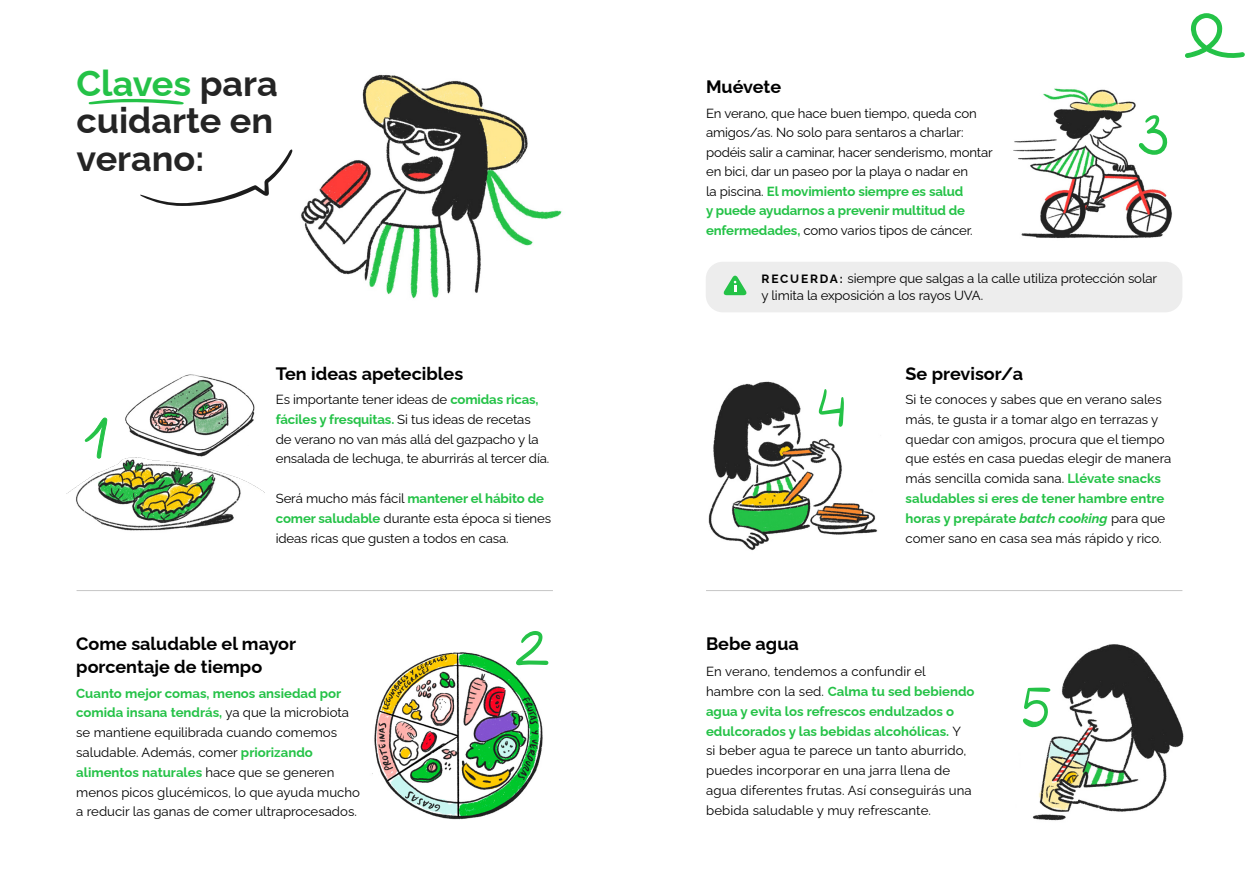
<style>
.page{position:relative;width:1259px;height:893px;background:#fff}
.page>*{position:absolute;margin:0;border:0;box-sizing:border-box;transform-origin:0 0}
.t1{font:700 36px/37.5px "Raleway";color:#242424}
.t2{font:700 18px/23.1px "Raleway";color:#000}
.t3{font:13.2px/19.8px "Raleway";color:#000}
.s1{color:#24c247}
.s2{font-weight:700;color:#24c247}
.s3{font-weight:700;font-size:12px}
.s4{font-weight:700;font-style:italic;color:#24c247}
</style>
<div class="page">
<img style="left:125px;top:374px;width:130px;height:72px">
<img style="left:66px;top:446px;width:199px;height:85px">
<img style="left:1029px;top:644px;width:155px;height:177px">
<img style="left:708px;top:381px;width:170px;height:170px">
<img style="left:372px;top:652px;width:177px;height:168px">
<img style="left:301px;top:74px;width:261px;height:225px">
<svg style="left:89px;top:98px;width:95px;height:7px"></svg>
<hr style="left:706px;top:590px;width:476px;height:1px;background:#c6c6c6">
<hr style="left:77px;top:590px;width:476px;height:1px;background:#c6c6c6">
<img style="left:1013px;top:88px;width:159px;height:151px">
<svg style="left:1138px;top:115px;width:30px;height:40px"></svg>
<div style="left:706px;top:262px;width:476px;height:50px;background:#ededed;border-radius:17px"></div>
<svg style="left:723px;top:275px;width:24px;height:20px"></svg>
<svg style="left:515px;top:631px;width:33px;height:34px"></svg>
<svg style="left:819px;top:389px;width:25px;height:38px"></svg>
<svg style="left:140px;top:149px;width:153px;height:57px"></svg>
<svg style="left:1023px;top:688px;width:27px;height:40px"></svg>
<svg style="left:84px;top:417px;width:23px;height:42px"></svg>
<svg style="left:1185px;top:13px;width:60px;height:45px"></svg>
<h1 class="t1" style="left:77px;top:60px;width:203px"><span class="s1">Claves</span> para cuidarte en verano:</h1>
<h2 class="t2" style="left:276px;top:360px;width:189px">Ten ideas apetecibles</h2>
<p class="t3" style="left:276px;top:388px;width:275px">Es importante tener ideas de <span class="s2">comidas ricas, fáciles y fresquitas.</span> Si tus ideas de recetas de verano no van más allá del gazpacho y la ensalada de lechuga, te aburrirás al tercer día.</p>
<p class="t3" style="left:276px;top:487px;width:277px">Será mucho más fácil <span class="s2">mantener el hábito de comer saludable</span> durante esta época si tienes ideas ricas que gusten a todos en casa.</p>
<h2 class="t2" style="left:76px;top:630px;width:221px">Come saludable el mayor porcentaje de tiempo</h2>
<p class="t3" style="left:76px;top:682px;width:285px"><span class="s2">Cuanto mejor comas, menos ansiedad por comida insana tendrás,</span> ya que la microbiota se mantiene equilibrada cuando comemos saludable. Además, comer <span class="s2">priorizando alimentos naturales</span> hace que se generen menos picos glucémicos, lo que ayuda mucho a reducir las ganas de comer ultraprocesados.</p>
<h2 class="t2" style="left:706px;top:74px;width:77px">Muévete</h2>
<p class="t3" style="left:706px;top:102px;width:288px">En verano, que hace buen tiempo, queda con amigos/as. No solo para sentaros a charlar: podéis salir a caminar, hacer senderismo, montar en bici, dar un paseo por la playa o nadar en<br>la piscina. <span class="s2">El movimiento siempre es salud<br>y puede ayudarnos a prevenir multitud de enfermedades,</span> como varios tipos de cáncer.</p>
<p class="t3" style="left:761px;top:268px;width:397px;line-height:17.2px"><span class="s3">R EC U E R DA :</span> siempre que salgas a la calle utiliza protección solar y limita la exposición a los rayos UVA.</p>
<h2 class="t2" style="left:905px;top:360px;width:119px">Se previsor/a</h2>
<p class="t3" style="left:905px;top:388px;width:267px">Si te conoces y sabes que en verano sales más, te gusta ir a tomar algo en terrazas y quedar con amigos, procura que el tiempo que estés en casa puedas elegir de manera más sencilla comida sana. <span class="s2">Llévate snacks saludables si eres de tener hambre entre horas y prepárate</span> <span class="s4">batch cooking</span> para que comer sano en casa sea más rápido y rico.</p>
<h2 class="t2" style="left:706px;top:630px;width:94px">Bebe agua</h2>
<p class="t3" style="left:706px;top:660px;width:270px">En verano, tendemos a confundir el hambre con la sed. <span class="s2">Calma tu sed bebiendo agua y evita los refrescos endulzados o edulcorados y las bebidas alcohólicas.</span> Y<br>si beber agua te parece un tanto aburrido, puedes incorporar en una jarra llena de agua diferentes frutas. Así conseguirás una bebida saludable y muy refrescante.</p>
</div>
